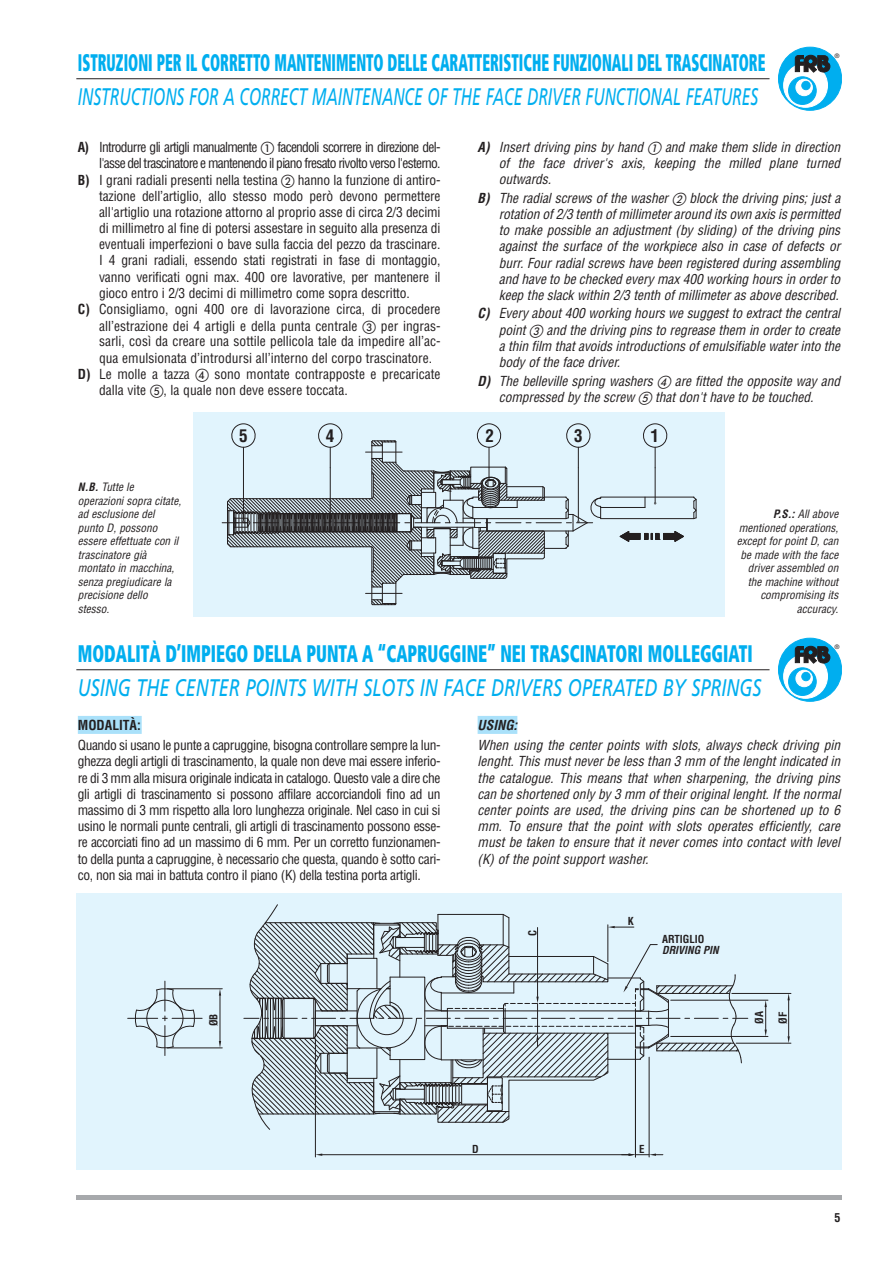
<style>
.page{position:relative;width:893px;height:1263px;background:#fff}
.page>*{position:absolute;margin:0;border:0;box-sizing:border-box;transform-origin:0 0}
.t1{font:900 condensed 24px "Frutiger";color:#00aeef;scale:.6 1}
.t2{font:italic 24px "Frutiger";color:#00aeef;scale:.65 1}
.t3{font:900 condensed 24px "Frutiger";color:#00aeef;scale:.7 1}
.t4{font:italic 24px "Frutiger";color:#00aeef;scale:.75 1}
.t5{font:700 condensed 17.1px "Helvetica";color:#231f20}
.t6{font:condensed 13.5px/16.2px "Helvetica";letter-spacing:-.01em;color:#231f20;text-align:justify}
.t7{font:italic condensed 13.5px/16.2px "Helvetica";letter-spacing:-.005em;color:#231f20;text-align:justify}
.t8{font:condensed 13.5px "Helvetica";letter-spacing:-.055em;color:#231f20}
.t9{font:700 condensed 13.5px "Helvetica";color:#231f20}
.t10{font:italic 700 condensed 13.5px "Helvetica";color:#231f20}
.t11{font:700 condensed 12px "Helvetica";color:#231f20}
.t12{font:italic condensed 11.25px/13.5px "Helvetica";color:#231f20}
.t13{font:700 condensed 10.8px/23.7px "Helvetica";color:#231f20}
.t14{font:italic 700 condensed 10.8px "Helvetica";color:#231f20}
.t15{font:6.15px "Helvetica";color:#231f20}
.s1{font-weight:700}
.s2{font-family:"Palli Num";font-stretch:normal}
</style>
<div class="page">
<hr style="left:76px;top:1195px;width:766px;height:4px;background:#a7a9ac">
<hr style="left:76px;top:669px;width:693px;height:1px;background:#231f20">
<div style="left:193px;top:413px;width:532px;height:204px;background:#e1f4fd"></div>
<svg style="left:222px;top:423px;width:475px;height:183px"></svg>
<div style="left:778px;top:47px;width:64px;height:63px;background:#00aeef;border:1px solid #00aeef;border-radius:50%"></div>
<svg style="left:783px;top:63px;width:44px;height:44px"></svg>
<svg style="left:788px;top:77px;width:28px;height:28px"></svg>
<svg style="left:796px;top:79px;width:16px;height:17px"></svg>
<div style="left:802px;top:81px;width:8px;height:9px;background:#00aeef;border:1px solid #00aeef;border-radius:50%"></div>
<svg style="left:795px;top:55px;width:35px;height:17px"></svg>
<hr style="left:76px;top:78px;width:693px;height:1px;background:#231f20">
<div style="left:778px;top:638px;width:64px;height:63px;background:#00aeef;border:1px solid #00aeef;border-radius:50%"></div>
<svg style="left:783px;top:654px;width:44px;height:44px"></svg>
<svg style="left:788px;top:668px;width:28px;height:28px"></svg>
<svg style="left:796px;top:670px;width:16px;height:17px"></svg>
<div style="left:802px;top:672px;width:8px;height:9px;background:#00aeef;border:1px solid #00aeef;border-radius:50%"></div>
<svg style="left:795px;top:646px;width:35px;height:17px"></svg>
<div style="left:78px;top:716px;width:64px;height:18px;background:#aae1fa"></div>
<div style="left:478px;top:716px;width:39px;height:18px;background:#aae1fa"></div>
<div style="left:76px;top:893px;width:766px;height:276px;background:#e1f4fd"></div>
<hr style="left:128px;top:1018px;width:30px;height:1px;background:#231f20">
<hr style="left:172px;top:1018px;width:30px;height:1px;background:#231f20">
<hr style="left:165px;top:1026px;width:1px;height:30px;background:#231f20">
<hr style="left:165px;top:981px;width:1px;height:30px;background:#231f20">
<svg style="left:135px;top:988px;width:60px;height:61px"></svg>
<hr style="left:315px;top:1039px;width:1px;height:118px;background:#231f20">
<hr style="left:322px;top:1154px;width:306px;height:1px;background:#231f20">
<svg style="left:315px;top:1154px;width:7px;height:2px"></svg>
<hr style="left:635px;top:1049px;width:1px;height:108px;background:#231f20">
<hr style="left:649px;top:1057px;width:1px;height:100px;background:#231f20">
<svg style="left:622px;top:1154px;width:41px;height:2px"></svg>
<hr style="left:671px;top:1000px;width:97px;height:1px;background:#231f20">
<hr style="left:671px;top:1036px;width:97px;height:1px;background:#231f20">
<svg style="left:764px;top:1000px;width:3px;height:36px"></svg>
<hr style="left:732px;top:993px;width:59px;height:1px;background:#231f20">
<hr style="left:736px;top:1043px;width:55px;height:1px;background:#231f20">
<hr style="left:788px;top:1000px;width:1px;height:36px;background:#231f20">
<svg style="left:787px;top:994px;width:3px;height:6px"></svg>
<svg style="left:787px;top:1036px;width:3px;height:7px"></svg>
<hr style="left:167px;top:989px;width:55px;height:1px;background:#231f20">
<hr style="left:167px;top:1048px;width:55px;height:1px;background:#231f20">
<hr style="left:220px;top:996px;width:1px;height:45px;background:#231f20">
<svg style="left:219px;top:989px;width:2px;height:7px"></svg>
<svg style="left:219px;top:1041px;width:2px;height:7px"></svg>
<svg style="left:244px;top:904px;width:504px;height:226px"></svg>
<h1 class="t1" style="left:78px;top:53px;width:1147px">ISTRUZIONI PER IL CORRETTO MANTENIMENTO DELLE CARATTERISTICHE FUNZIONALI DEL TRASCINATORE</h1>
<h1 class="t2" style="left:78px;top:87px;width:1048px">INSTRUCTIONS FOR A CORRECT MAINTENANCE OF THE FACE DRIVER FUNCTIONAL FEATURES</h1>
<p class="t15" style="left:835px;top:54px;width:6px">®</p>
<p class="t8" style="left:78px;top:142px;width:364px"><span class="s1">A)</span> Introdurre gli artigli manualmente <span class="s2">A</span> facendoli scorrere in direzione del-</p>
<p class="t8" style="left:99px;top:158px;width:343px">l'asse del trascinatore e mantenendo il piano fresato rivolto verso l'esterno.</p>
<p class="t6" style="left:78px;top:173px;width:364px"><span class="s1">B)</span> I grani radiali presenti nella testina <span class="s2">B</span> hanno la funzione di antiro-</p>
<p class="t6" style="left:99px;top:189px;width:343px">tazione dell’artiglio, allo stesso modo però devono permettere</p>
<p class="t6" style="left:99px;top:205px;width:343px">all'artiglio una rotazione attorno al proprio asse di circa 2/3 decimi</p>
<p class="t6" style="left:99px;top:221px;width:343px">di millimetro al fine di potersi assestare in seguito alla presenza di</p>
<p class="t6" style="left:99px;top:237px;width:343px">eventuali imperfezioni o bave sulla faccia del pezzo da trascinare.</p>
<p class="t6" style="left:99px;top:254px;width:343px">I 4 grani radiali, essendo stati registrati in fase di montaggio,</p>
<p class="t6" style="left:99px;top:270px;width:343px">vanno verificati ogni max. 400 ore lavorative, per mantenere il</p>
<p class="t6" style="left:99px;top:286px;width:312px">gioco entro i 2/3 decimi di millimetro come sopra descritto.</p>
<p class="t6" style="left:78px;top:302px;width:364px"><span class="s1">C)</span> Consigliamo, ogni 400 ore di lavorazione circa, di procedere</p>
<p class="t6" style="left:99px;top:319px;width:343px">all’estrazione dei 4 artigli e della punta centrale <span class="s2">C</span> per ingras-</p>
<p class="t6" style="left:99px;top:335px;width:343px">sarli, così da creare una sottile pellicola tale da impedire all’ac-</p>
<p class="t6" style="left:99px;top:351px;width:335px">qua emulsionata d’introdursi all’interno del corpo trascinatore.</p>
<p class="t6" style="left:78px;top:367px;width:364px"><span class="s1">D)</span> Le molle a tazza <span class="s2">D</span> sono montate contrapposte e precaricate</p>
<p class="t6" style="left:99px;top:383px;width:250px">dalla vite <span class="s2">E</span>, la quale non deve essere toccata.</p>
<p class="t7" style="left:499px;top:141px;width:343px;text-indent:-21px"><span class="s1">A)</span> Insert driving pins by hand <span class="s2">A</span> and make them slide in direction of the face driver's axis, keeping the milled plane turned outwards.</p>
<p class="t7" style="left:499px;top:191px;width:343px;text-indent:-21px"><span class="s1">B)</span> The radial screws of the washer <span class="s2">B</span> block the driving pins; just a rotation of 2/3 tenth of millimeter around its own axis is permitted to make possible an adjustment (by sliding) of the driving pins against the surface of the workpiece also in case of defects or burr. Four radial screws have been registered during assembling and have to be checked every max 400 working hours in order to keep the slack within 2/3 tenth of millimeter as above described.</p>
<p class="t7" style="left:499px;top:306px;width:343px;text-indent:-21px"><span class="s1">C)</span> Every about 400 working hours we suggest to extract the central point <span class="s2">C</span> and the driving pins to regrease them in order to create a thin film that avoids introductions of emulsifiable water into the body of the face driver.</p>
<p class="t7" style="left:478px;top:374px;width:364px;text-align:center"><span class="s1">D)</span> The belleville spring washers <span class="s2">D</span> are fitted the opposite way and compressed by the screw <span class="s2">E</span> that don't have to be touched.</p>
<p class="t12" style="left:78px;top:482px;width:105px"><span class="s1">N.B.</span> Tutte le operazioni sopra citate, ad esclusione del punto D, possono essere effettuate con il trascinatore già montato in macchina, senza pregiudicare la precisione dello stesso.</p>
<p class="t5" style="left:239px;top:429px;width:10px">5</p>
<p class="t5" style="left:326px;top:429px;width:10px">4</p>
<p class="t5" style="left:485px;top:429px;width:10px">2</p>
<p class="t5" style="left:574px;top:429px;width:10px">3</p>
<p class="t5" style="left:650px;top:429px;width:10px">1</p>
<p class="t12" style="left:737px;top:509px;width:103px;text-align:right"><span class="s1">P.S.:</span> All above mentioned operations, except for point D, can be made with the face driver assembled on the machine without compromising its accuracy.</p>
<h1 class="t3" style="left:78px;top:644px;width:966px">MODALITÀ D’IMPIEGO DELLA PUNTA A “CAPRUGGINE” NEI TRASCINATORI MOLLEGGIATI</h1>
<h1 class="t4" style="left:78px;top:678px;width:913px">USING THE CENTER POINTS WITH SLOTS IN FACE DRIVERS OPERATED BY SPRINGS</h1>
<p class="t15" style="left:835px;top:645px;width:6px">®</p>
<p class="t9" style="left:78px;top:720px;width:65px">MODALITÀ:</p>
<p class="t6" style="left:78px;top:738px;width:364px">Quando si usano le punte a capruggine, bisogna controllare sempre la lun&shy;ghezza degli artigli di trascinamento, la quale non deve mai essere inferio&shy;re di 3 mm alla misura originale indicata in catalogo. Questo vale a dire che gli artigli di trascinamento si possono affilare accorciandoli fino ad un massimo di 3 mm rispetto alla loro lunghezza originale. Nel caso in cui si usino le normali punte centrali, gli artigli di trascinamento possono esse&shy;re accorciati fino ad un massimo di 6 mm. Per un corretto funzionamen&shy;to della punta a capruggine, è necessario che questa, quando è sotto cari&shy;co, non sia mai in battuta contro il piano (K) della testina porta artigli.</p>
<p class="t13" style="left:203px;top:1026px;width:14px;rotate:-90deg">ØB</p>
<p class="t10" style="left:478px;top:720px;width:41px">USING:</p>
<p class="t7" style="left:478px;top:738px;width:364px">When using the center points with slots, always check driving pin lenght. This must never be less than 3 mm of the lenght indicated in the catalogue. This means that when sharpening, the driving pins can be shortened only by 3 mm of their original lenght. If the normal center points are used, the driving pins can be shortened up to 6 mm. To ensure that the point with slots operates efficiently, care must be taken to ensure that it never comes into contact with level (K) of the point support washer.</p>
<p class="t13" style="left:522px;top:936px;width:8px;rotate:-90deg">C</p>
<p class="t13" style="left:628px;top:910px;width:8px">K</p>
<p class="t13" style="left:662px;top:928px;width:44px">ARTIGLIO</p>
<p class="t14" style="left:662px;top:946px;width:58px">DRIVING PIN</p>
<p class="t13" style="left:748px;top:1024px;width:14px;rotate:-90deg">ØA<br>ØF</p>
<p class="t13" style="left:472px;top:1138px;width:8px">D</p>
<p class="t13" style="left:639px;top:1138px;width:7px">E</p>
<p class="t11" style="left:834px;top:1213px;width:7px">5</p>
</div>
